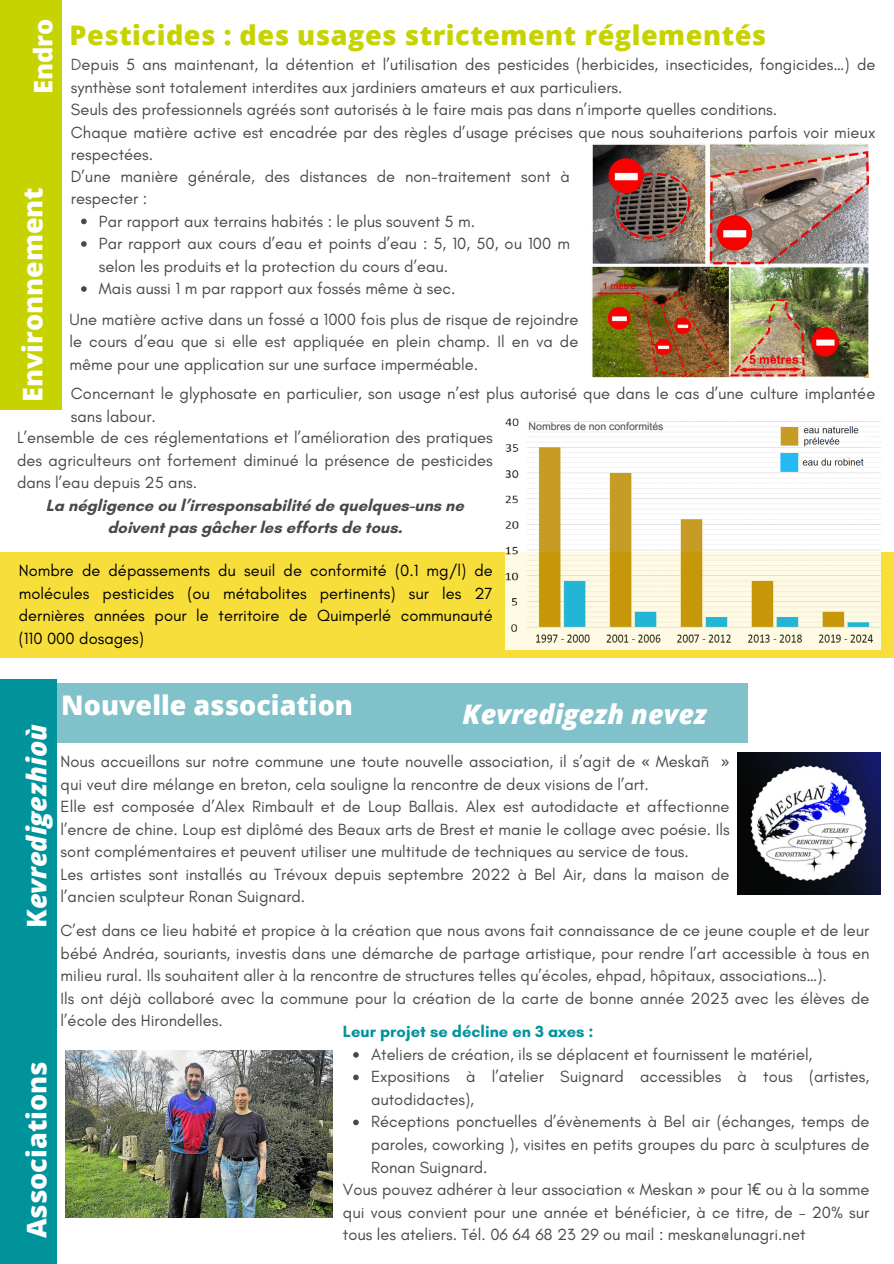
<style>
.page{position:relative;width:894px;height:1264px;background:#fff}
.page>*{position:absolute;margin:0;border:0;box-sizing:border-box;transform-origin:0 0}
.t1{font:800 27px "Open Sans";color:#fff}
.t2{font:800 27px "Open Sans";letter-spacing:.02em;color:#c7d301}
.t3{font:italic 800 27px "Open Sans";color:#fff}
.t4{font:800 25.5px "Open Sans";color:#fff}
.t5{font:16.5px/22.5px "Glacial Indifference";color:#494948}
.t6{font:16.5px/22.5px "Glacial Indifference";color:#000;text-align:justify}
.t7{font:700 16.5px "Glacial Indifference";color:#494948}
.t8{font:700 16.5px "Glacial Indifference";color:#01939c}
.t9{font:10.5px "Arial MT Pro";color:#494948}
.s1{color:#565b5b}
.s2{font-style:normal}
.s3{font-family:"Noto Sans"}
</style>
<div class="page">
<div style="left:0;top:552px;width:893px;height:106px;background:#f8de3b"></div>
<div style="left:16px;top:682px;width:732px;height:60px;background:#81c1ca"></div>
<div style="left:0;top:679px;width:57px;height:584px;background:#01939c"></div>
<div style="left:0;top:0;width:62px;height:410px;background:#c7d301"></div>
<img style="left:737px;top:752px;width:143px;height:143px">
<img style="left:66px;top:1050px;width:266px;height:167px">
<img style="left:592px;top:144px;width:276px;height:234px">
<svg style="left:353px;top:1052px;width:5px;height:5px"></svg>
<svg style="left:353px;top:1074px;width:5px;height:6px"></svg>
<svg style="left:353px;top:1119px;width:5px;height:6px"></svg>
<svg style="left:81px;top:219px;width:6px;height:5px"></svg>
<svg style="left:81px;top:241px;width:6px;height:6px"></svg>
<svg style="left:81px;top:286px;width:6px;height:6px"></svg>
<img style="left:505px;top:418px;width:374px;height:231px">
<h3 class="t4" style="left:25px;top:94px;width:77px;rotate:-90deg">Endro</h3>
<h3 class="t2" style="left:70px;top:17px;width:698px">Pesticides : des usages strictement réglementés</h3>
<p class="t5" style="left:71px;top:53px;width:805px"><span class="s1">D</span>epuis 5 ans maintenant, la détention et l’utilisation des pesticides (herbicides, insecticides, fongicides…) de synthèse sont totalement interdites aux jardiniers amateurs et aux particuliers.<br>Seuls des professionnels agréés sont autorisés à le faire mais pas dans n’importe quelles conditions.<br>Chaque matière active est encadrée par des règles d’usage précises que nous souhaiterions parfois voir mieux respectées.</p>
<p class="t5" style="left:71px;top:164px;width:500px">D’une manière générale, des distances de non-traitement sont à respecter :</p>
<h3 class="t5" style="left:99px;top:209px;width:377px">Par rapport aux terrains habités : le plus souvent 5 m.</h3>
<h2 class="t5" style="left:99px;top:232px;width:472px">Par rapport aux cours d’eau et points d’eau : 5, 10, 50, ou 100 m selon les produits et la protection du cours d’eau.</h2>
<p class="t5" style="left:99px;top:277px;width:358px">Mais aussi 1 m par rapport aux fossés même à sec.</p>
<p class="t1" style="left:14px;top:402px;width:216px;rotate:-90deg">Environnement</p>
<h3 class="t5" style="left:70px;top:307px;width:510px;text-align:justify">Une matière active dans un fossé a 1000 fois plus de risque de rejoindre le cours d’eau que si elle est appliquée en plein champ. Il en va de même pour une application sur une surface imperméable.</h3>
<p class="t5" style="left:71px;top:382px;width:805px">Concernant le glyphosate en particulier, son usage n’est plus autorisé que dans le cas d’une culture implantée sans labour.</p>
<p class="t5" style="left:17px;top:426px;width:477px">L’ensemble de ces réglementations et l’amélioration des pratiques</p>
<p class="t5" style="left:17px;top:448px;width:477px">des agriculteurs ont fortement diminué la présence de pesticides</p>
<p class="t5" style="left:17px;top:471px;width:182px">dans l’eau depuis 25 ans.</p>
<p class="t7" style="left:46px;top:495px;width:419px">La négligence ou l’irresponsabilité de quelques-uns ne</p>
<p class="t7" style="left:107px;top:517px;width:296px">doivent pas gâcher les efforts de tous.</p>
<h3 class="t9" style="left:528px;top:422px;width:136px">Nombres de non conformités</h3>
<p class="t6" style="left:19px;top:559px;width:475px">Nombre de dépassements du seuil de conformité (0.1 mg/l) de molécules pesticides (ou métabolites pertinents) sur les 27 dernières années pour le territoire de Quimperlé communauté (110 000 dosages)</p>
<p class="t3" style="left:18px;top:928px;width:205px;rotate:-90deg"><span class="s2">K</span>evredigezhioù</p>
<p class="t1" style="left:18px;top:1238px;width:178px;rotate:-90deg">Associations</p>
<h1 class="t1" style="left:61px;top:686px;width:293px">Nouvelle association</h1>
<p class="t3" style="left:462px;top:695px;width:246px">Kevredigezh nevez</p>
<h3 class="t5" style="left:61px;top:750px;width:670px">Nous accueillons sur notre commune une toute nouvelle association, il s’agit de <span class="s3">«</span> Meskañ <span class="s3">» </span>qui veut dire mélange en breton, cela souligne la rencontre de deux visions de l’art.<br>Elle est composée d’Alex Rimbault et de Loup Ballais. Alex est autodidacte et affectionne l’encre de chine. Loup est diplômé des Beaux arts de Brest et manie le collage avec poésie. Ils sont complémentaires et peuvent utiliser une multitude de techniques au service de tous.<br>Les artistes sont installés au Trévoux depuis septembre 2022 à Bel Air, dans la maison de l’ancien sculpteur Ronan Suignard.</h3>
<p class="t5" style="left:61px;top:919px;width:810px">C’est dans ce lieu habité et propice à la création que nous avons fait connaissance de ce jeune couple et de leur bébé Andréa, souriants, investis dans une démarche de partage artistique, pour rendre l’art accessible à tous en milieu rural. Ils souhaitent aller à la rencontre de structures telles qu’écoles, ehpad, hôpitaux, associations…).<br>Ils ont déjà collaboré avec la commune pour la création de la carte de bonne année 2023 avec les élèves de l’école des Hirondelles.</p>
<h3 class="t8" style="left:343px;top:1021px;width:252px">Leur projet se décline en 3 axes :</h3>
<h3 class="t5" style="left:371px;top:1042px;width:443px">Ateliers de création, ils se déplacent et fournissent le matériel,</h3>
<h1 class="t5" style="left:371px;top:1065px;width:499px">Expositions à l’atelier Suignard accessibles à tous (artistes, autodidactes),</h1>
<h1 class="t5" style="left:371px;top:1110px;width:499px;text-align:justify">Réceptions ponctuelles d’évènements à Bel air (échanges, temps de paroles, coworking ), visites en petits groupes du parc à sculptures de Ronan Suignard.</h1>
<h1 class="t5" style="left:343px;top:1177px;width:527px;text-align:justify">Vous pouvez adhérer à leur association <span class="s3">«</span> Meskan <span class="s3">»</span> pour 1<span class="s3">€</span> ou à la somme qui vous convient pour une année et bénéficier, à ce titre, de – 20% sur tous les ateliers. Tél. 06 64 68 23 29 ou mail : meskan@lunagri.net</h1>
</div>
